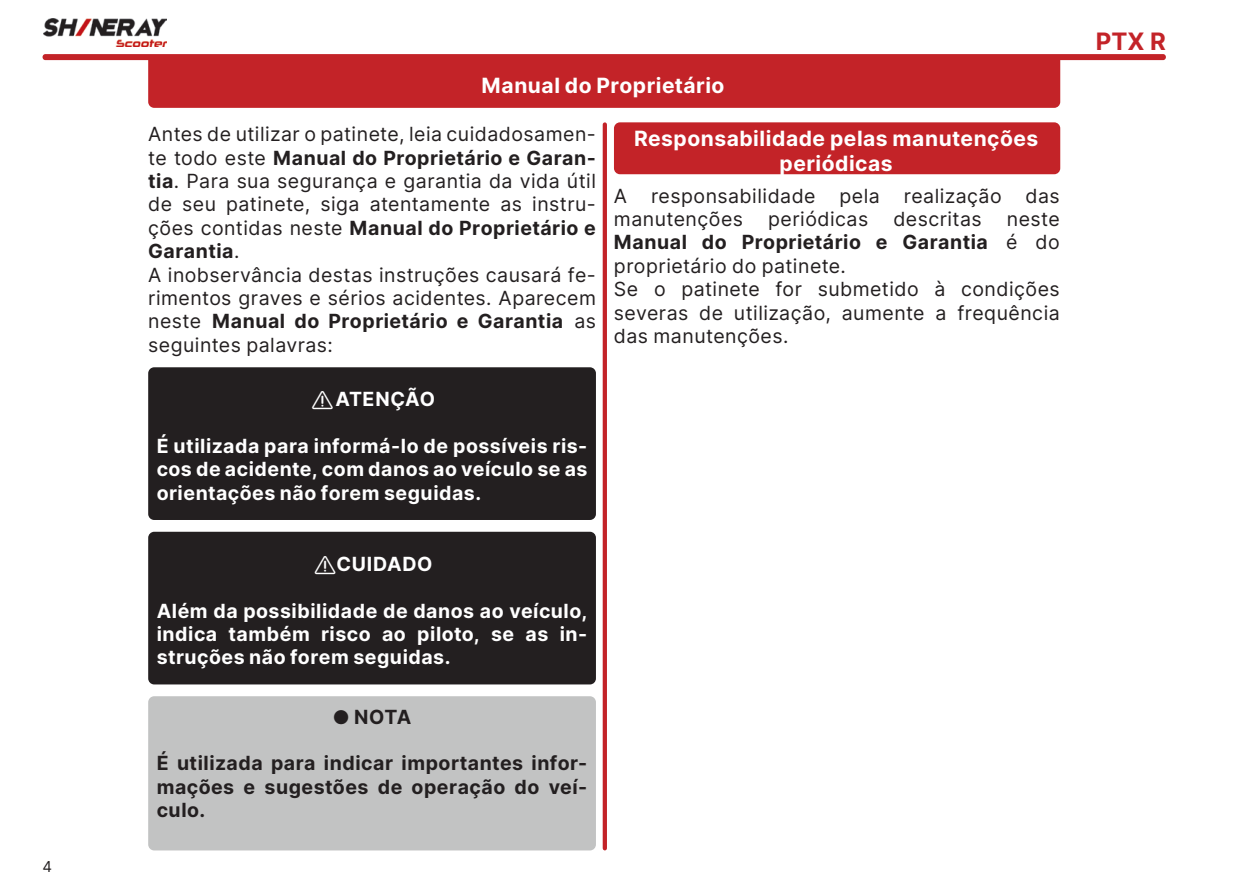
<style>
.page{position:relative;width:1234px;height:893px;background:#fff}
.page>*{position:absolute;margin:0;border:0;box-sizing:border-box;transform-origin:0 0}
.t1{font:700 24px "Inter";color:#c32328}
.t2{font:700 21px/25.2px "Inter";letter-spacing:.025em;color:#fff;text-align:center}
.t3{font:19.5px/23.4px "Inter";letter-spacing:.025em;color:#231f20}
.t4{font:700 19.5px/23.4px "Inter";letter-spacing:.025em;color:#fff;text-align:justify}
.t5{font:700 19.5px/23.4px "Inter";letter-spacing:.025em;color:#231f20;text-align:justify}
.t6{font:15px "Inter";color:#231f20}
.s1{font-weight:700}
</style>
<div class="page">
<img style="left:43px;top:19px;width:124px;height:28px">
<div style="left:43px;top:54px;width:1122px;height:6px;background:#c32328;border-radius:3px"></div>
<div style="left:614px;top:122px;width:445px;height:52px;background:#c32328;border-radius:6px"></div>
<div style="left:148px;top:60px;width:911px;height:48px;background:#c32328"></div>
<div style="left:602px;top:124px;width:5px;height:724px;background:#c32328"></div>
<div style="left:148px;top:367px;width:448px;height:153px;background:#231f20;border-radius:6px"></div>
<div style="left:148px;top:532px;width:448px;height:152px;background:#231f20;border-radius:6px"></div>
<div style="left:148px;top:696px;width:448px;height:154px;background:#c2c3c3;border-radius:6px"></div>
<p class="t6" style="left:43px;top:855px;width:11px">4</p>
<p class="t2" style="left:481px;top:73px;width:244px">Manual do Proprietário</p>
<p class="t3" style="left:148px;top:122px;width:449px">Antes de utilizar o patinete, leia cuidadosamen&shy;te todo este <span class="s1">Manual do Proprietário e Garan&shy;tia</span>. Para sua segurança e garantia da vida útil de seu patinete, siga atentamente as instru&shy;ções contidas neste <span class="s1">Manual do Proprietário e Garantia</span>.<br>A inobservância destas instruções causará fe&shy;rimentos graves e sérios acidentes. Aparecem neste <span class="s1">Manual do Proprietário e Garantia</span> as seguintes palavras:</p>
<p class="t4" style="left:309px;top:387px;width:127px">⚠ATENÇÃO</p>
<p class="t4" style="left:157px;top:434px;width:432px">É utilizada para informá-lo de possíveis ris&shy;cos de acidente, com danos ao veículo se as orientações não forem seguidas.</p>
<p class="t2" style="left:634px;top:125px;width:405px">Responsabilidade pelas manutenções periódicas</p>
<p class="t3" style="left:614px;top:183px;width:447px">A responsabilidade pela realização das manutenções</p>
<p class="t3" style="left:768px;top:207px;width:102px">periódicas</p>
<p class="t3" style="left:893px;top:207px;width:90px">descritas</p>
<p class="t3" style="left:614px;top:207px;width:447px;text-indent:393px">neste<br><span class="s1">Manual do Proprietário e Garantia</span> é do proprietário do patinete.<br>Se o patinete for submetido à condições severas de utilização, aumente a frequência das manutenções.</p>
<p class="t4" style="left:311px;top:551px;width:122px">⚠CUIDADO</p>
<p class="t4" style="left:157px;top:598px;width:432px">Além da possibilidade de danos ao veículo, indica também risco ao piloto, se as in&shy;struções não forem seguidas.</p>
<p class="t5" style="left:333px;top:704px;width:80px">● NOTA</p>
<p class="t5" style="left:157px;top:751px;width:432px">É utilizada para indicar importantes infor&shy;mações e sugestões de operação do veí&shy;culo.</p>
<p class="t1" style="left:1095px;top:23px;width:72px">PTX R</p>
</div>
